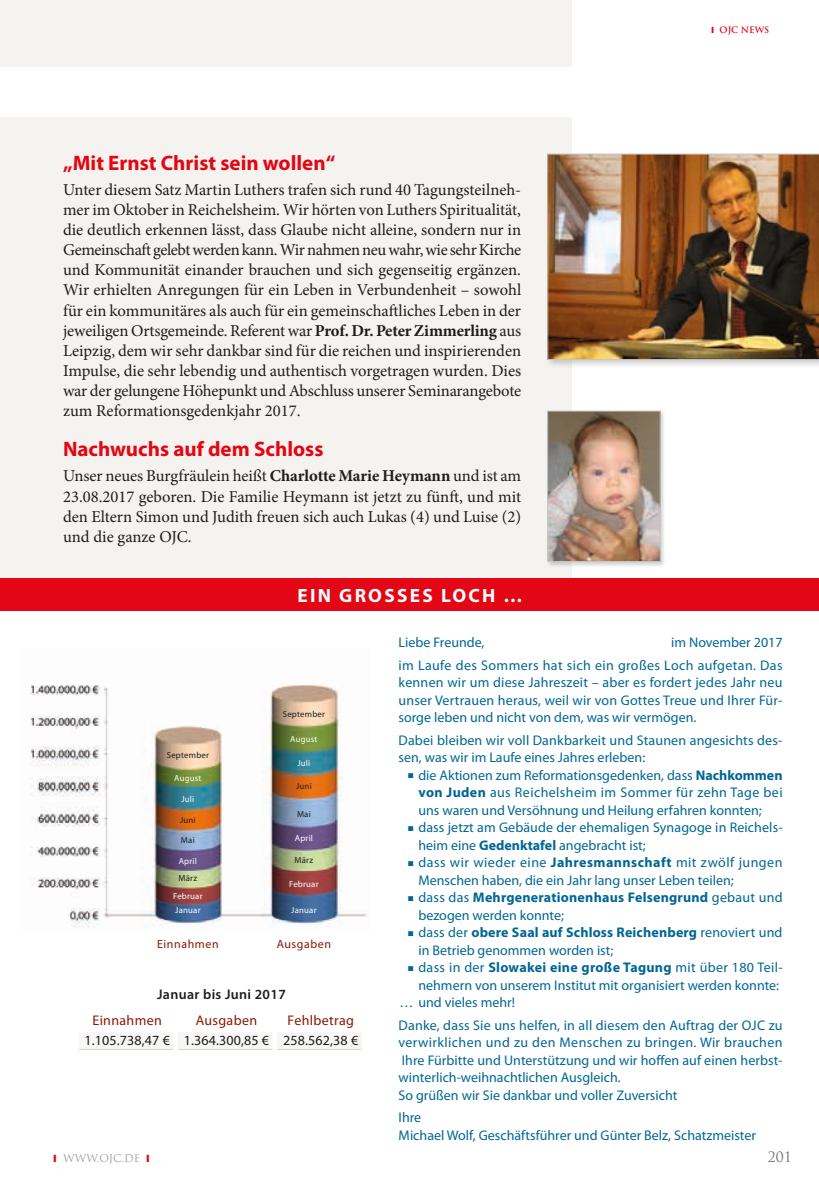
<style>
.page{position:relative;width:819px;height:1181px;background:#fff}
.page>*{position:absolute;margin:0;border:0;box-sizing:border-box;transform-origin:0 0}
.t1{font:700 21px "Myriad Pro";color:#e30614}
.t2{font:700 19.25px "Myriad Pro";letter-spacing:.12em;color:#fff}
.t3{font:16.62px/20.1px "Minion Pro";color:#1d1d1b;text-align:justify}
.t4{font:14px/17.5px "Myriad Pro";color:#006695}
.t5{font:14px/22.4px "Myriad Pro";letter-spacing:.03em;color:#006695;text-align:right}
.t6{font:14px "Myriad Pro";letter-spacing:.025em;color:#006695}
.t7{font:14px "Myriad Pro";letter-spacing:.01em;color:#1d1d1b}
.t8{font:14px "Myriad Pro";letter-spacing:.025em;color:#8b1703}
.t9{font:600 14px "Myriad Pro";letter-spacing:.025em;color:#1d1d1b}
.t10{font:14px "Trajan Pro";color:#70706f}
.t11{font:11.9px "Myriad Pro";letter-spacing:.05em;color:#8b1703}
.t12{font:10.5px "Trajan Pro";color:#9d9d9d}
.t13{font:8.75px "Myriad Pro";letter-spacing:.025em;color:#fff}
.t14{font:8.75px "Myriad Pro";letter-spacing:.025em;color:#1d1d1b}
.t15{font:700 8.75px "Trajan Pro";color:#e30614}
.s1{font-weight:700}
.s2{color:#e30614}
</style>
<div class="page">
<div style="left:0;top:0;width:571px;height:1181px;background:#f1efea"></div>
<div style="left:0;top:67px;width:819px;height:49px;background:#fff"></div>
<div style="left:545px;top:152px;width:274px;height:217px;background:#1d1d1b;opacity:.2"></div>
<img style="left:547px;top:154px;width:272px;height:206px">
<div style="left:546px;top:410px;width:120px;height:157px;background:#1d1d1b;opacity:.2"></div>
<img style="left:549px;top:413px;width:109px;height:147px">
<div style="left:547px;top:411px;width:113px;height:151px;border:1px solid #c7c7c6"></div>
<div style="left:0;top:578px;width:819px;height:603px;background:#fff"></div>
<div style="left:0;top:578px;width:819px;height:32px;background:#e30614"></div>
<div style="left:178px;top:1032px;width:94px;height:17px;background:#f8f7f5"></div>
<hr style="left:178px;top:1049px;width:94px;height:1px;background:#dad6c9">
<div style="left:277px;top:1032px;width:85px;height:17px;background:#f8f7f5"></div>
<hr style="left:277px;top:1049px;width:85px;height:1px;background:#dad6c9">
<div style="left:79px;top:1032px;width:94px;height:17px;background:#f8f7f5"></div>
<hr style="left:79px;top:1049px;width:94px;height:1px;background:#dad6c9">
<img style="left:30px;top:685px;width:337px;height:243px">
<h1 class="t1" style="left:63px;top:149px;width:274px">„Mit Ernst Christ sein wollen“</h1>
<p class="t3" style="left:63px;top:179px;width:460px">Unter diesem Satz Martin Luthers trafen sich rund 40 Tagungsteilneh&shy;mer im Oktober in Reichelsheim. Wir hörten von Luthers Spiritualität, die deutlich erkennen lässt, dass Glaube nicht alleine, sondern nur in Gemeinschaft gelebt werden kann. Wir nahmen neu wahr, wie sehr Kirche und Kommunität einander brauchen und sich gegenseitig ergänzen.<br>Wir erhielten Anregungen für ein Leben in Verbundenheit – sowohl für ein kommunitäres als auch für ein gemeinschaftliches Leben in der jeweiligen Ortsgemeinde. Referent war <span class="s1">Prof. Dr. Peter Zimmerling</span> aus Leipzig, dem wir sehr dankbar sind für die reichen und inspirierenden Impulse, die sehr lebendig und authentisch vorgetragen wurden. Dies war der gelungene Höhepunkt und Abschluss unserer Seminarangebote zum Reformationsgedenkjahr 2017.</p>
<h1 class="t1" style="left:63px;top:435px;width:262px">Nachwuchs auf dem Schloss</h1>
<p class="t3" style="left:63px;top:466px;width:459px">Unser neues Burgfräulein heißt <span class="s1">Charlotte Marie Heymann</span> und ist am 23.08.2017 geboren. Die Familie Heymann ist jetzt zu fünft, und mit den Eltern Simon und Judith freuen sich auch Lukas (4) und Luise (2) und die ganze OJC.</p>
<p class="t15" style="left:711px;top:24px;width:59px">❙ OJC NEWS</p>
<h2 class="t2" style="left:297px;top:582px;width:227px">EIN GROSSES LOCH …</h2>
<p class="t4" style="left:398px;top:633px;width:87px">Liebe Freunde,</p>
<p class="t5" style="left:398px;top:631px;width:385px">im November 2017<br>im Laufe des Sommers hat sich ein großes Loch aufgetan. Das</p>
<p class="t4" style="left:398px;top:673px;width:385px;text-align:justify">kennen wir um diese Jahreszeit – aber es fordert jedes Jahr neu unser Vertrauen heraus, weil wir von Gottes Treue und Ihrer Für&shy;sorge leben und nicht von dem, was wir vermögen.</p>
<p class="t4" style="left:398px;top:731px;width:385px">Dabei bleiben wir voll Dankbarkeit und Staunen angesichts des&shy;sen, was wir im Laufe eines Jahres erleben:</p>
<p class="t4" style="left:418px;top:766px;width:366px;text-align:justify;text-indent:-10px">■ die Aktionen zum Reformationsgedenken, dass <span class="s1">Nachkommen von Juden</span> aus Reichelsheim im Sommer für zehn Tage bei uns waren und Versöhnung und Heilung erfahren konnten;</p>
<p class="t4" style="left:418px;top:818px;width:366px;text-indent:-10px">■ dass jetzt am Gebäude der ehemaligen Synagoge in Reichels&shy;heim eine <span class="s1">Gedenktafel</span> angebracht ist;</p>
<p class="t4" style="left:418px;top:853px;width:365px;text-indent:-10px">■ dass wir wieder eine <span class="s1">Jahresmannschaft</span> mit zwölf jungen<br>Menschen haben, die ein Jahr lang unser Leben teilen;</p>
<p class="t4" style="left:418px;top:888px;width:365px;text-indent:-10px">■ dass das <span class="s1">Mehrgenerationenhaus Felsengrund</span> gebaut und bezogen werden konnte;</p>
<p class="t4" style="left:418px;top:923px;width:365px;text-indent:-10px">■ dass der <span class="s1">obere Saal auf Schloss Reichenberg</span> renoviert und in Betrieb genommen worden ist;</p>
<p class="t6" style="left:408px;top:959px;width:376px">■ dass in der <span class="s1">Slowakei eine große Tagung</span> mit über 180 Teil-</p>
<p class="t4" style="left:418px;top:976px;width:362px">nehmern von unserem Institut mit organisiert werden konnte:</p>
<p class="t4" style="left:399px;top:993px;width:117px">… und vieles mehr!</p>
<p class="t4" style="left:398px;top:1016px;width:385px">Danke, dass Sie uns helfen, in all diesem den Auftrag der OJC zu verwirklichen und zu den Menschen zu bringen. Wir brauchen Ihre Fürbitte und Unterstützung und wir hoffen auf einen herbst&shy;winterlich-weihnachtlichen Ausgleich.<br>So grüßen wir Sie dankbar und voller Zuversicht</p>
<p class="t4" style="left:398px;top:1108px;width:359px">Ihre<br>Michael Wolf, Geschäftsführer und Günter Belz, Schatzmeister</p>
<p class="t14" style="left:283px;top:709px;width:44px">September</p>
<p class="t13" style="left:290px;top:734px;width:29px">August</p>
<p class="t14" style="left:167px;top:750px;width:44px">September</p>
<p class="t13" style="left:297px;top:757px;width:14px">Juli</p>
<p class="t13" style="left:174px;top:772px;width:29px">August</p>
<p class="t14" style="left:296px;top:781px;width:17px">Juni</p>
<p class="t13" style="left:181px;top:794px;width:14px">Juli</p>
<p class="t14" style="left:297px;top:808px;width:15px">Mai</p>
<p class="t13" style="left:295px;top:832px;width:20px">April</p>
<p class="t14" style="left:180px;top:814px;width:17px">Juni</p>
<p class="t14" style="left:181px;top:834px;width:15px">Mai</p>
<p class="t14" style="left:294px;top:855px;width:20px">März</p>
<p class="t13" style="left:179px;top:855px;width:20px">April</p>
<p class="t14" style="left:178px;top:873px;width:20px">März</p>
<p class="t13" style="left:289px;top:878px;width:31px">Februar</p>
<p class="t13" style="left:173px;top:890px;width:31px">Februar</p>
<p class="t13" style="left:175px;top:905px;width:27px">Januar</p>
<p class="t13" style="left:291px;top:905px;width:27px">Januar</p>
<p class="t11" style="left:157px;top:937px;width:63px">Einnahmen</p>
<p class="t11" style="left:277px;top:937px;width:56px">Ausgaben</p>
<p class="t9" style="left:157px;top:985px;width:130px">Januar bis Juni 2017</p>
<p class="t8" style="left:196px;top:1011px;width:63px">Ausgaben</p>
<p class="t7" style="left:184px;top:1031px;width:87px">1.364.300,85 €</p>
<p class="t8" style="left:92px;top:1011px;width:71px">Einnahmen</p>
<p class="t7" style="left:84px;top:1031px;width:87px">1.105.738,47 €</p>
<p class="t8" style="left:287px;top:1011px;width:68px">Fehlbetrag</p>
<p class="t7" style="left:283px;top:1031px;width:76px">258.562,38 €</p>
<p class="t12" style="left:53px;top:1151px;width:97px"><span class="s2">❙</span> WWW.OJC.DE <span class="s2">❙</span></p>
<p class="t10" style="left:767px;top:1147px;width:25px">201</p>
</div>
